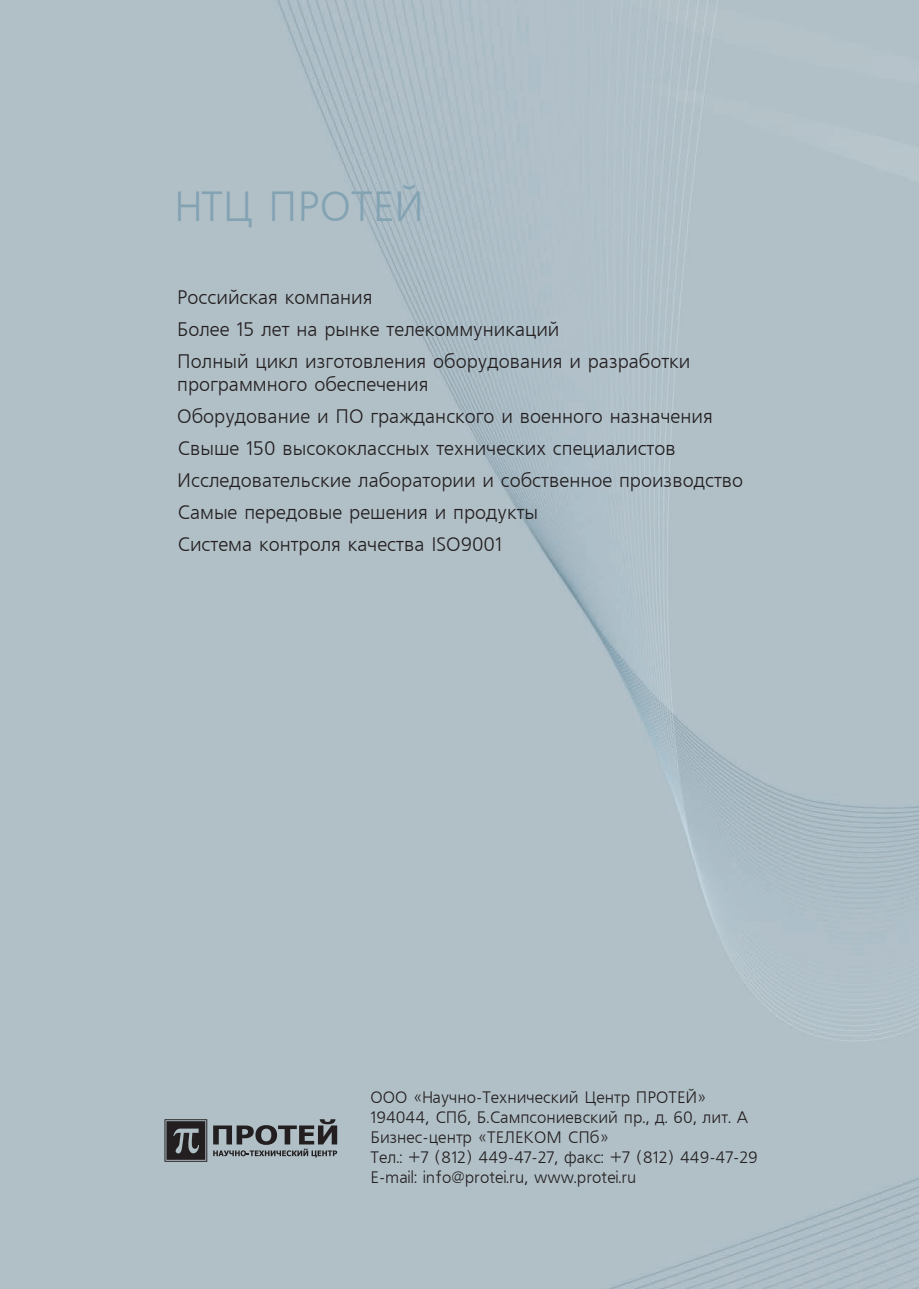
<style>
.page{position:relative;width:919px;height:1289px;background:#fff}
.page>*{position:absolute;margin:0;border:0;box-sizing:border-box;transform-origin:0 0}
.t1{font:42px "Free Set Cyrillic";color:#83a3b3}
.t2{font:19.5px/32px "Free Set Cyrillic";color:#231f20}
.t3{font:16.5px/19.8px "Free Set Cyrillic";color:#231f20}
</style>
<div class="page">
<div style="left:0;top:0;width:918px;height:1288px;background:#b1c0c7"></div>
<svg style="left:164px;top:1119px;width:43px;height:42px;background:#464749"></svg>
<svg style="left:213px;top:1119px;width:124px;height:38px;background:#7c8489"></svg>
<h1 class="t1" style="left:176px;top:185px;width:249px">НТЦ ПРОТЕЙ</h1>
<p class="t2" style="left:177px;top:282px;width:514px">Российская компания<br>Более 15 лет на рынке телекоммуникаций<br>Полный цикл изготовления оборудования и разработки</p>
<p class="t2" style="left:177px;top:369px;width:567px">программного обеспечения<br>Оборудование и ПО гражданского и военного назначения Свыше 150 высококлассных технических специалистов Исследовательские лаборатории и собственное производство Самые передовые решения и продукты<br>Система контроля качества ISO9001</p>
<p class="t3" style="left:370px;top:1088px;width:388px">ООО «Научно-Технический Центр ПРОТЕЙ» 194044, СПб, Б.Сампсониевский пр., д. 60, лит. А Бизнес-центр «ТЕЛЕКОМ СПб»<br>Тел.: +7 (812) 449-47-27, факс: +7 (812) 449-47-29<br>E-mail: info@protei.ru, www.protei.ru</p>
</div>
